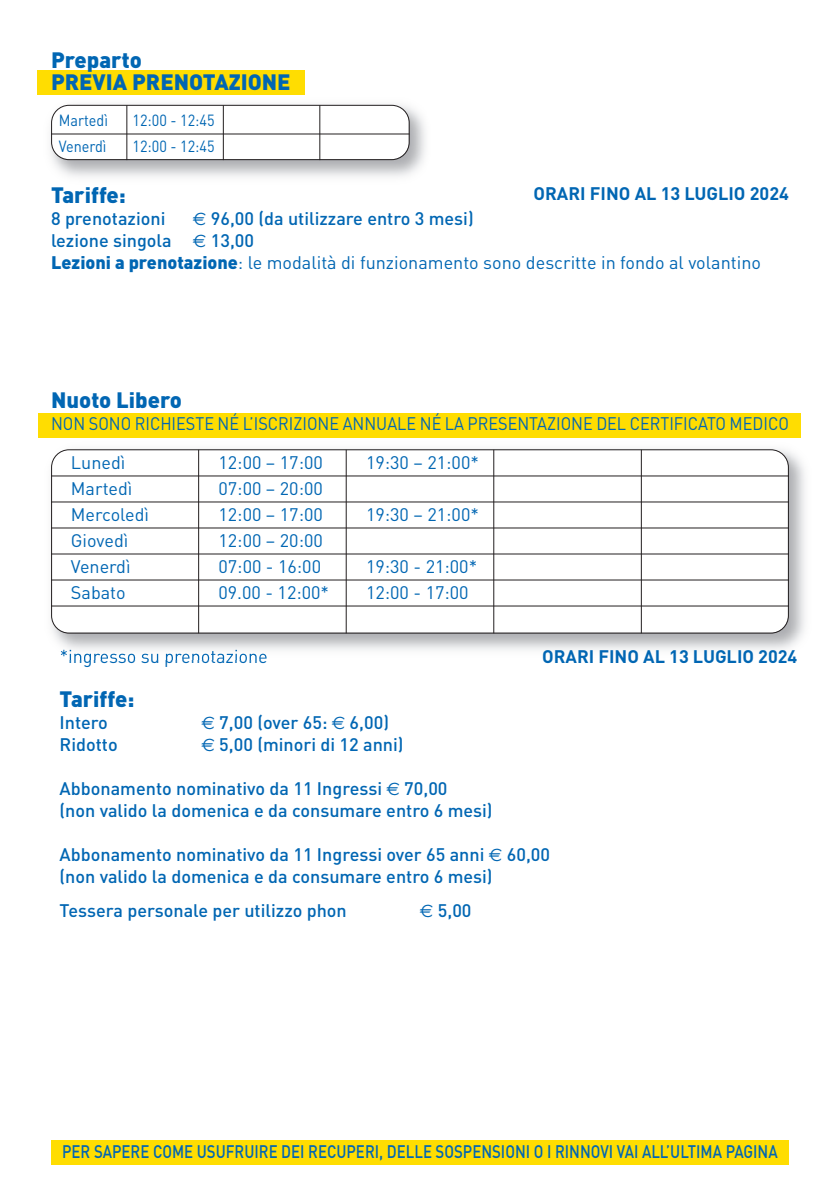
<style>
.page{position:relative;width:840px;height:1191px;background:#fff}
.page>*{position:absolute;margin:0;border:0;box-sizing:border-box;transform-origin:0 0}
.t1{font:900 22px/22px "DINOT";color:#0166b3}
.t2{font:18px/22px "DINOT";color:#0166b3}
.t3{font:500 18px/22px "DINOT";color:#0166b3}
.t4{font:500 18px "DINOT";color:#0166b3;scale:.83 1}
.t5{font:18px "DINOT";color:#0166b3;scale:.9 1}
.t6{font:700 18px "DINOT";color:#0166b3}
.t7{font:16px "DINOT";color:#0166b3;scale:.9 1}
.s1{font-family:"Euro Sans"}
.s2{font-weight:500}
.s3{font-weight:900}
.s4{font-family:"Euro Sans";font-weight:400}
</style>
<div class="page">
<div style="left:37px;top:70px;width:267px;height:24px;background:#ffdd01"></div>
<div style="left:39px;top:413px;width:761px;height:24px;background:#ffdd01"></div>
<div style="left:51px;top:1140px;width:737px;height:24px;background:#ffdd01"></div>
<img style="left:50px;top:104px;width:376px;height:73px">
<svg style="left:52px;top:106px;width:356px;height:53px"></svg>
<div style="left:51px;top:105px;width:358px;height:55px;border:2px solid #231f20;border-radius:18px"></div>
<hr style="left:51px;top:133px;width:358px;height:1px;background:#231f20">
<hr style="left:126px;top:105px;width:1px;height:55px;background:#231f20">
<hr style="left:223px;top:105px;width:1px;height:55px;background:#231f20">
<hr style="left:319px;top:105px;width:1px;height:55px;background:#231f20">
<img style="left:51px;top:449px;width:754px;height:211px">
<img style="left:61px;top:650px;width:120px;height:10px">
<svg style="left:52px;top:450px;width:735px;height:182px"></svg>
<div style="left:51px;top:449px;width:737px;height:184px;border:2px solid #231f20;border-radius:18px"></div>
<hr style="left:198px;top:450px;width:1px;height:183px;background:#231f20">
<hr style="left:345px;top:450px;width:1px;height:183px;background:#231f20">
<hr style="left:493px;top:450px;width:1px;height:183px;background:#231f20">
<hr style="left:640px;top:450px;width:1px;height:183px;background:#231f20">
<hr style="left:51px;top:475px;width:737px;height:1px;background:#231f20">
<hr style="left:51px;top:501px;width:737px;height:1px;background:#231f20">
<hr style="left:51px;top:527px;width:737px;height:1px;background:#231f20">
<hr style="left:51px;top:553px;width:737px;height:1px;background:#231f20">
<hr style="left:51px;top:579px;width:737px;height:1px;background:#231f20">
<hr style="left:51px;top:605px;width:737px;height:1px;background:#231f20">
<p class="t1" style="left:51px;top:51px;width:241px">Preparto<br>PREVIA PRENOTAZIONE</p>
<p class="t7" style="left:59px;top:114px;width:56px">Martedì</p>
<p class="t7" style="left:132px;top:114px;width:93px">12:00 - 12:45</p>
<p class="t7" style="left:59px;top:140px;width:55px">Venerdì</p>
<p class="t7" style="left:132px;top:140px;width:93px">12:00 - 12:45</p>
<p class="t1" style="left:51px;top:186px;width:76px">Tariffe:</p>
<p class="t3" style="left:51px;top:209px;width:116px">8 prenotazioni</p>
<p class="t6" style="left:533px;top:187px;width:257px">ORARI FINO AL 13 LUGLIO 2024</p>
<p class="t2" style="left:51px;top:209px;width:711px;text-indent:142px"><span class="s1">€</span> <span class="s2">96,00 (da utilizzare entro 3 mesi)<br>lezione singola</span> <span class="s1">€</span> <span class="s2">13,00<br></span><span class="s3">Lezioni a prenotazione</span>: le modalità di funzionamento sono descritte in fondo al volantino</p>
<p class="t1" style="left:51px;top:391px;width:132px">Nuoto Libero</p>
<p class="t5" style="left:51px;top:417px;width:820px">NON SONO RICHIESTE NÉ L’ISCRIZIONE ANNUALE NÉ LA PRESENTAZIONE DEL CERTIFICATO MEDICO</p>
<p class="t2" style="left:71px;top:453px;width:56px">Lunedì</p>
<p class="t2" style="left:218px;top:453px;width:106px">12:00 – 17:00</p>
<p class="t2" style="left:366px;top:453px;width:114px">19:30 – 21:00*</p>
<p class="t2" style="left:71px;top:479px;width:63px">Martedì</p>
<p class="t2" style="left:218px;top:479px;width:106px">07:00 – 20:00</p>
<p class="t2" style="left:71px;top:505px;width:80px">Mercoledì</p>
<p class="t2" style="left:218px;top:505px;width:106px">12:00 – 17:00</p>
<p class="t2" style="left:366px;top:505px;width:114px">19:30 – 21:00*</p>
<p class="t2" style="left:71px;top:531px;width:59px">Giovedì</p>
<p class="t2" style="left:218px;top:531px;width:106px">12:00 – 20:00</p>
<p class="t2" style="left:71px;top:557px;width:61px">Venerdì</p>
<p class="t2" style="left:218px;top:557px;width:104px">07:00 - 16:00</p>
<p class="t2" style="left:366px;top:557px;width:113px">19:30 - 21:00*</p>
<p class="t2" style="left:71px;top:583px;width:56px">Sabato</p>
<p class="t2" style="left:218px;top:583px;width:112px">09.00 - 12:00*</p>
<p class="t2" style="left:366px;top:583px;width:104px">12:00 - 17:00</p>
<p class="t6" style="left:542px;top:650px;width:257px">ORARI FINO AL 13 LUGLIO 2024</p>
<p class="t2" style="left:60px;top:647px;width:209px">*ingresso su prenotazione</p>
<p class="t1" style="left:60px;top:690px;width:76px">Tariffe:</p>
<p class="t3" style="left:60px;top:713px;width:50px">Intero</p>
<p class="t3" style="left:201px;top:713px;width:189px"><span class="s4">€</span> 7,00 (over 65: <span class="s4">€</span> 6,00)</p>
<p class="t3" style="left:60px;top:735px;width:60px">Ridotto</p>
<p class="t3" style="left:201px;top:735px;width:203px"><span class="s4">€</span> 5,00 (minori di 12 anni)</p>
<p class="t3" style="left:60px;top:779px;width:434px">Abbonamento nominativo da 11 Ingressi <span class="s4">€</span> 70,00<br>(non valido la domenica e da consumare entro 6 mesi)</p>
<p class="t3" style="left:60px;top:845px;width:492px">Abbonamento nominativo da 11 Ingressi over 65 anni <span class="s4">€</span> 60,00 (non valido la domenica e da consumare entro 6 mesi)</p>
<p class="t3" style="left:60px;top:901px;width:288px">Tessera personale per utilizzo phon</p>
<p class="t3" style="left:420px;top:901px;width:53px"><span class="s4">€</span> 5,00</p>
<p class="t4" style="left:62px;top:1145px;width:863px">PER SAPERE COME USUFRUIRE DEI RECUPERI, DELLE SOSPENSIONI O I RINNOVI VAI ALL’ULTIMA PAGINA</p>
</div>
